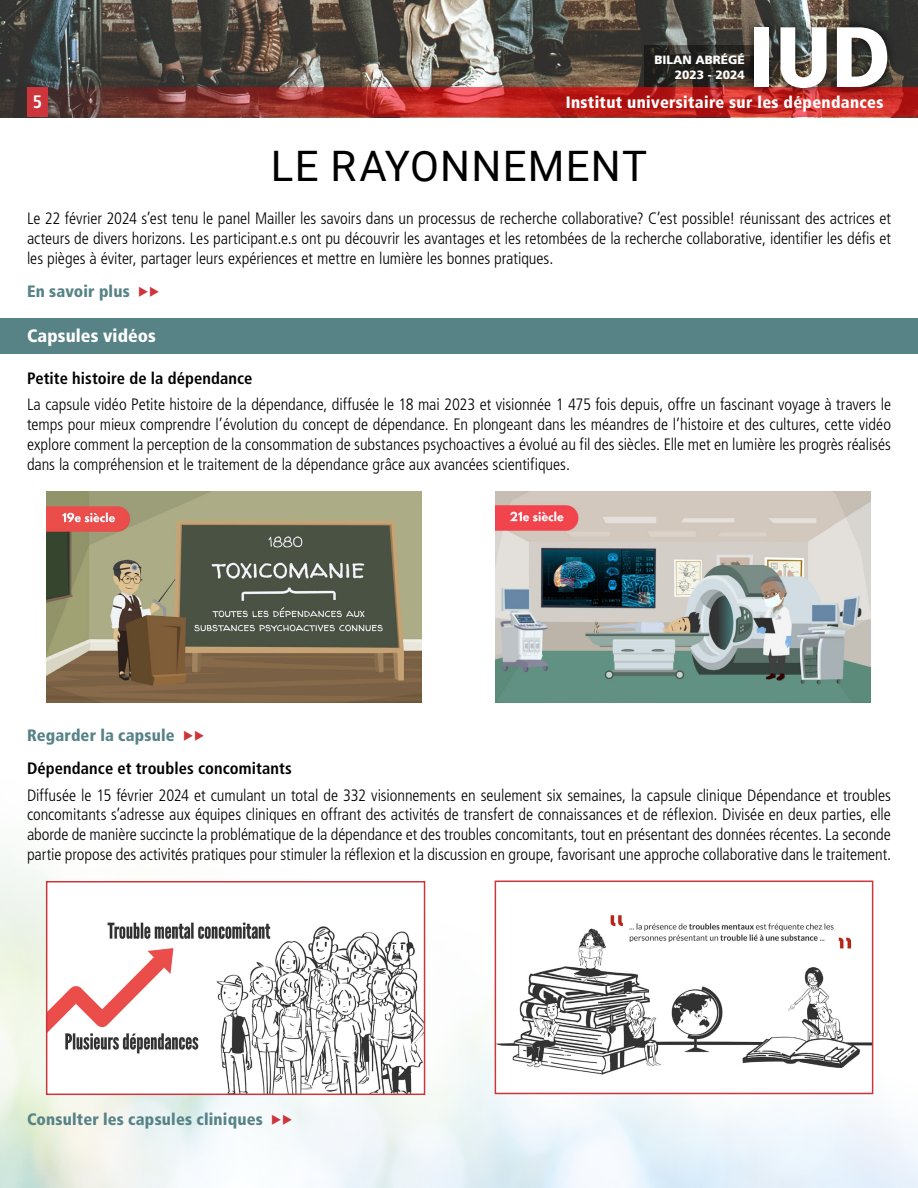
<style>
.page{position:relative;width:918px;height:1188px;background:#fff}
.page>*{position:absolute;margin:0;border:0;box-sizing:border-box;transform-origin:0 0}
.t1{font:900 condensed 85.5px "Frutiger LT Pro";color:#fff;scale:1.05 1}
.t2{font:42px "Roboto";letter-spacing:.03em;color:#000}
.t3{font:700 condensed 18.15px "Frutiger LT Pro";color:#fff}
.t4{font:900 condensed 18px "Frutiger LT Pro";letter-spacing:.01em;color:#fff}
.t5{font:300 condensed 16.5px/19.8px "Frutiger LT Pro";letter-spacing:-.005em;color:#000;text-align:justify}
.t6{font:700 condensed 16.5px/33.3px "Frutiger LT Pro";letter-spacing:.005em;color:#000}
.t7{font:900 condensed 16.5px "Frutiger LT Pro";letter-spacing:.015em;color:#578387}
.t8{font:900 condensed 16.5px "Frutiger LT Pro";letter-spacing:.02em;color:#fff}
.t9{font:900 12px/15px "Frutiger LT Pro";color:#fff;text-align:right}
.s1{color:#cc353c}
.s2{font-weight:900;color:#578387}
</style>
<div class="page">
<img style="left:0;top:0;width:918px;height:87px">
<svg style="left:0;top:87px;width:918px;height:30px;background:#a72d2a"></svg>
<div style="left:744px;top:16px;width:154px;height:82px;background:#000;opacity:.75"></div>
<svg style="left:645px;top:46px;width:109px;height:41px;background:#2d2a25"></svg>
<div style="left:27px;top:87px;width:21px;height:30px;background:#cc353c"></div>
<div style="left:0;top:318px;width:918px;height:36px;background:#578387"></div>
<img style="left:46px;top:491px;width:376px;height:211px">
<img style="left:495px;top:491px;width:376px;height:211px">
<img style="left:498px;top:913px;width:372px;height:162px">
<div style="left:495px;top:881px;width:378px;height:213px;border:2px solid #cc353c"></div>
<img style="left:49px;top:922px;width:373px;height:170px">
<div style="left:46px;top:881px;width:379px;height:214px;border:2px solid #cc353c"></div>
<p class="t9" style="left:654px;top:52px;width:92px">BILAN ABRÉGÉ<br>2023 - 2024</p>
<h1 class="t1" style="left:749px;top:6px;width:137px">IUD</h1>
<p class="t3" style="left:33px;top:91px;width:11px">5</p>
<p class="t8" style="left:566px;top:92px;width:319px">Institut universitaire sur les dépendances</p>
<h2 class="t2" style="left:271px;top:137px;width:378px">LE RAYONNEMENT</h2>
<p class="t5" style="left:27px;top:209px;width:866px">Le 22 février 2024 s’est tenu le panel Mailler les savoirs dans un processus de recherche collaborative? C’est possible! réunissant des actrices et acteurs de divers horizons. Les participant.e.s ont pu découvrir les avantages et les retombées de la recherche collaborative, identifier les défis et les pièges à éviter, partager leurs expériences et mettre en lumière les bonnes pratiques.</p>
<p class="t7" style="left:27px;top:281px;width:134px">En savoir plus <span class="s1">◆◆</span></p>
<p class="t4" style="left:27px;top:325px;width:130px">Capsules vidéos</p>
<p class="t6" style="left:27px;top:362px;width:227px">Petite histoire de la dépendance</p>
<p class="t5" style="left:27px;top:395px;width:866px">La capsule vidéo Petite histoire de la dépendance, diffusée le 18 mai 2023 et visionnée 1 475 fois depuis, offre un fascinant voyage à travers le temps pour mieux comprendre l’évolution du concept de dépendance. En plongeant dans les méandres de l’histoire et des cultures, cette vidéo explore comment la perception de la consommation de substances psychoactives a évolué au fil des siècles. Elle met en lumière les progrès réalisés dans la compréhension et le traitement de la dépendance grâce aux avancées scientifiques.</p>
<p class="t6" style="left:27px;top:718px;width:266px"><span class="s2">Regarder la capsule</span> <span class="s1">◆◆<br></span>Dépendance et troubles concomitants</p>
<p class="t5" style="left:27px;top:785px;width:866px">Diffusée le 15 février 2024 et cumulant un total de 332 visionnements en seulement six semaines, la capsule clinique Dépendance et troubles concomitants s’adresse aux équipes cliniques en offrant des activités de transfert de connaissances et de réflexion. Divisée en deux parties, elle aborde de manière succincte la problématique de la dépendance et des troubles concomitants, tout en présentant des données récentes. La seconde partie propose des activités pratiques pour stimuler la réflexion et la discussion en groupe, favorisant une approche collaborative dans le traitement.</p>
<p class="t7" style="left:27px;top:1109px;width:267px">Consulter les capsules cliniques <span class="s1">◆◆</span></p>
</div>
